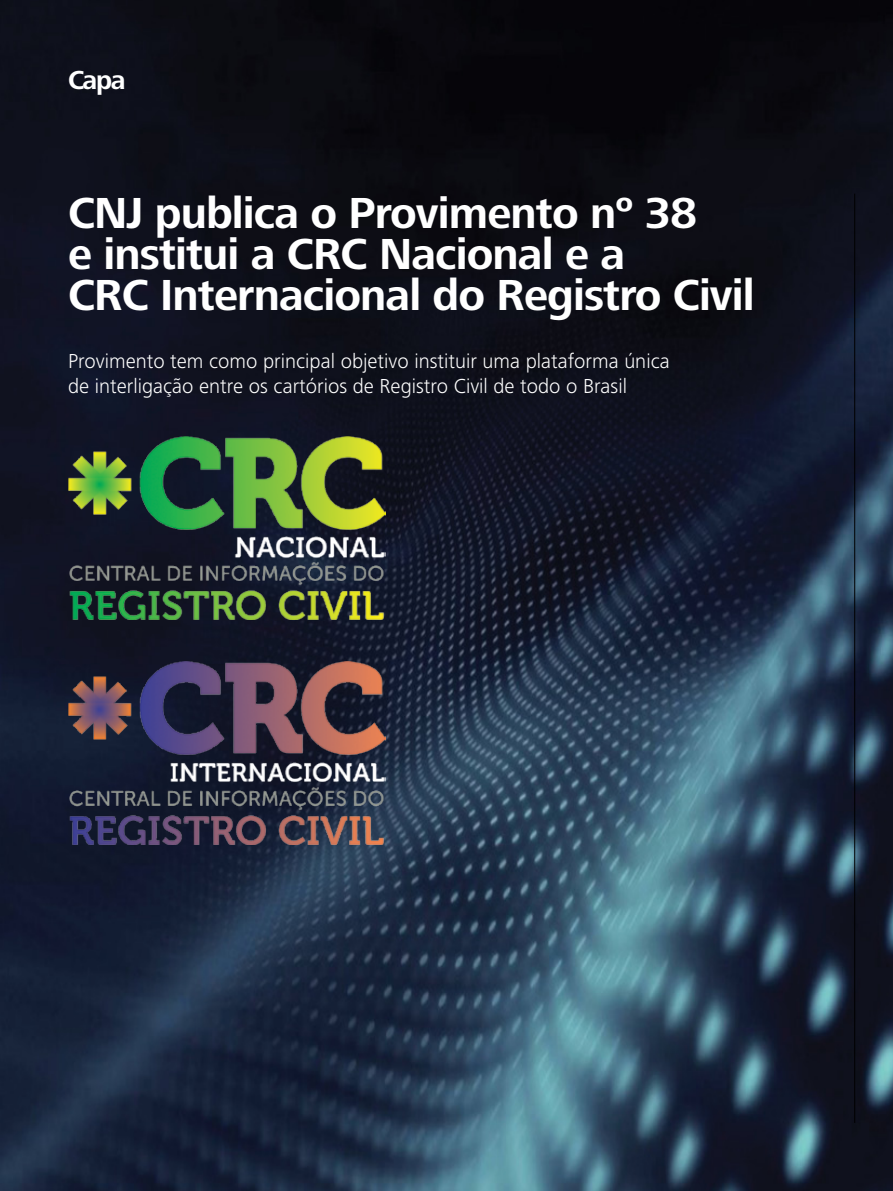
<style>
.page{position:relative;width:893px;height:1191px;background:#fff}
.page>*{position:absolute;margin:0;border:0;box-sizing:border-box;transform-origin:0 0}
.t1{font:700 45px/40.5px "Frutiger Next LT";letter-spacing:-.02em;color:#fff}
.t2{font:700 27px "Frutiger Next LT";color:#fff}
.t3{font:300 21px/25.2px "Frutiger Next LT";color:#fff}
</style>
<div class="page">
<img style="left:0;top:0;width:893px;height:1191px">
<hr style="left:854px;top:194px;width:1px;height:929px;background:#000">
<img style="left:68px;top:661px;width:318px;height:183px">
<img style="left:68px;top:436px;width:318px;height:183px">
<p class="t2" style="left:68px;top:65px;width:59px">Capa</p>
<h1 class="t1" style="left:68px;top:193px;width:688px">CNJ publica o Provimento nº 38<br>e institui a CRC Nacional e a<br>CRC Internacional do Registro Civil</h1>
<p class="t3" style="left:68px;top:349px;width:603px">Provimento tem como principal objetivo instituir uma plataforma única de interligação entre os cartórios de Registro Civil de todo o Brasil</p>
</div>
